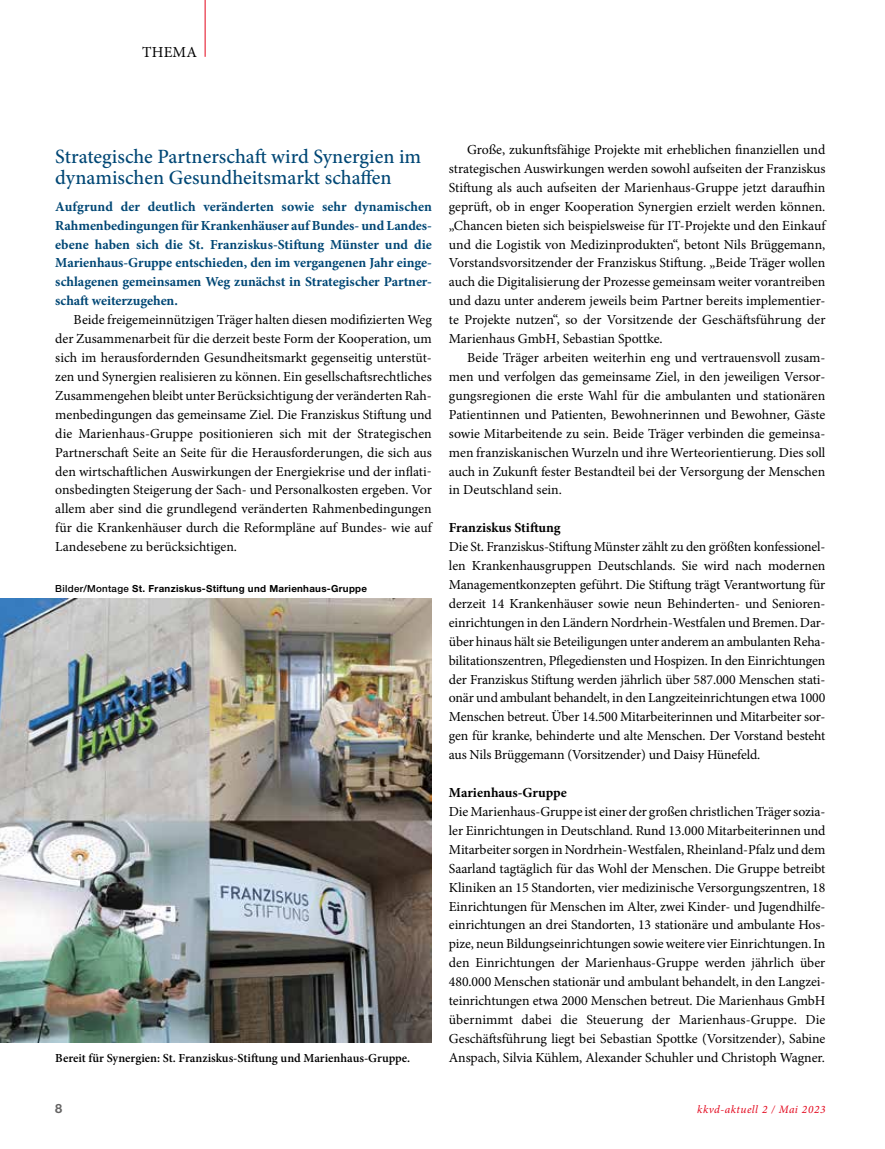
<style>
.page{position:relative;width:885px;height:1149px;background:#fff}
.page>*{position:absolute;margin:0;border:0;box-sizing:border-box;transform-origin:0 0}
.t1{font:500 20.25px/21.1px "Minion Pro";color:#004775}
.t2{font:15.3px "Minion Pro";letter-spacing:.01em;color:#000}
.t3{font:13.8px/18.9px "Minion Pro";letter-spacing:-.005em;color:#000;text-align:justify}
.t4{font:700 13.8px/18.9px "Minion Pro";letter-spacing:-.005em;color:#004775;text-align:justify}
.t5{font:700 13.8px "Minion Pro";color:#000}
.t6{font:700 12.75px "Helvetica Neue LT Std";color:#646363}
.t7{font:600 12.3px "Minion Pro";color:#000}
.t8{font:italic 11.25px "Minion Pro";letter-spacing:.04em;color:#e3051b}
.t9{font:700 9.75px "Helvetica Neue LT Std";letter-spacing:.03em;color:#000}
.s1{font-weight:500}
</style>
<div class="page">
<hr style="left:205px;top:0;width:1px;height:57px;background:#e3051b">
<img style="left:0;top:598px;width:432px;height:444px">
<p class="t2" style="left:142px;top:42px;width:56px">THEMA</p>
<h1 class="t1" style="left:55px;top:146px;width:367px">Strategische Partnerschaft wird Synergien im dynamischen Gesundheitsmarkt schaffen</h1>
<p class="t4" style="left:55px;top:196px;width:378px">Aufgrund der deutlich veränderten sowie sehr dynamischen Rahmenbedingungen für Krankenhäuser auf Bundes- und Landes&shy;ebene haben sich die St. Franziskus-Stiftung Münster und die Marienhaus-Gruppe entschieden, den im vergangenen Jahr einge&shy;schlagenen gemeinsamen Weg zunächst in Strategischer Partner&shy;schaft weiterzugehen.</p>
<p class="t3" style="left:55px;top:310px;width:378px;text-indent:18px">Beide freigemeinnützigen Träger halten diesen modifizierten Weg der Zusammenarbeit für die derzeit beste Form der Kooperation, um sich im herausfordernden Gesundheitsmarkt gegenseitig unterstüt&shy;zen und Synergien realisieren zu können. Ein gesellschaftsrechtliches Zusammengehen bleibt unter Berücksichtigung der veränderten Rah&shy;menbedingungen das gemeinsame Ziel. Die Franziskus Stiftung und die Marienhaus-Gruppe positionieren sich mit der Strategischen Partnerschaft Seite an Seite für die Herausforderungen, die sich aus den wirtschaftlichen Auswirkungen der Energiekrise und der inflati&shy;onsbedingten Steigerung der Sach- und Personalkosten ergeben. Vor allem aber sind die grundlegend veränderten Rahmenbedingungen für die Krankenhäuser durch die Reformpläne auf Bundes- wie auf Landesebene zu berücksichtigen.</p>
<p class="t9" style="left:55px;top:582px;width:313px"><span class="s1">Bilder/Montage</span> St. Franziskus-Stiftung und Marienhaus-Gruppe</p>
<p class="t7" style="left:55px;top:1048px;width:356px">Bereit für Synergien: St. Franziskus-Stiftung und Marienhaus-Gruppe.</p>
<p class="t6" style="left:55px;top:1100px;width:9px">8</p>
<p class="t3" style="left:449px;top:140px;width:378px;text-indent:18px">Große, zukunftsfähige Projekte mit erheblichen finanziellen und strategischen Auswirkungen werden sowohl aufseiten der Franziskus Stiftung als auch aufseiten der Marienhaus-Gruppe jetzt daraufhin geprüft, ob in enger Kooperation Synergien erzielt werden können. „Chancen bieten sich beispielsweise für IT-Projekte und den Einkauf und die Logistik von Medizinprodukten“, betont Nils Brüggemann, Vorstandsvorsitzender der Franziskus Stiftung. „Beide Träger wollen auch die Digitalisierung der Prozesse gemeinsam weiter vorantreiben und dazu unter anderem jeweils beim Partner bereits implementier&shy;te Projekte nutzen“, so der Vorsitzende der Geschäftsführung der Marienhaus GmbH, Sebastian Spottke.</p>
<p class="t3" style="left:449px;top:348px;width:378px;text-indent:18px">Beide Träger arbeiten weiterhin eng und vertrauensvoll zusam&shy;men und verfolgen das gemeinsame Ziel, in den jeweiligen Versor&shy;gungsregionen die erste Wahl für die ambulanten und stationären Patientinnen und Patienten, Bewohnerinnen und Bewohner, Gäste sowie Mitarbeitende zu sein. Beide Träger verbinden die gemeinsa&shy;men franziskanischen Wurzeln und ihre Werteorientierung. Dies soll auch in Zukunft fester Bestandteil bei der Versorgung der Menschen in Deutschland sein.</p>
<p class="t5" style="left:449px;top:518px;width:113px">Franziskus Stiftung</p>
<p class="t3" style="left:449px;top:537px;width:378px">Die St. Franziskus-Stiftung Münster zählt zu den größten konfessionel&shy;len Krankenhausgruppen Deutschlands. Sie wird nach modernen Managementkonzepten geführt. Die Stiftung trägt Verantwortung für derzeit 14 Krankenhäuser sowie neun Behinderten- und Senioren&shy;einrichtungen in den Ländern Nordrhein-Westfalen und Bremen. Dar&shy;über hinaus hält sie Beteiligungen unter anderem an ambulanten Reha&shy;bilitationszentren, Pflegediensten und Hospizen. In den Einrichtungen der Franziskus Stiftung werden jährlich über 587.000 Menschen stati&shy;onär und ambulant behandelt, in den Langzeiteinrichtungen etwa 1000<br>Menschen betreut. Über 14.500 Mitarbeiterinnen und Mitarbeiter sor&shy;gen für kranke, behinderte und alte Menschen. Der Vorstand besteht aus Nils Brüggemann (Vorsitzender) und Daisy Hünefeld.</p>
<p class="t5" style="left:449px;top:782px;width:120px">Marienhaus-Gruppe</p>
<p class="t3" style="left:449px;top:802px;width:378px">Die Marienhaus-Gruppe ist einer der großen christlichen Träger sozia&shy;ler Einrichtungen in Deutschland. Rund 13.000 Mitarbeiterinnen und Mitarbeiter sorgen in Nordrhein-Westfalen, Rheinland-Pfalz und dem Saarland tagtäglich für das Wohl der Menschen. Die Gruppe betreibt Kliniken an 15 Standorten, vier medizinische Versorgungszentren, 18<br>Einrichtungen für Menschen im Alter, zwei Kinder- und Jugendhilfe&shy;einrichtungen an drei Standorten, 13 stationäre und ambulante Hos&shy;pize, neun Bildungseinrichtungen sowie weitere vier Einrichtungen. In den Einrichtungen der Marienhaus-Gruppe werden jährlich über 480.000 Menschen stationär und ambulant behandelt, in den Langzei&shy;teinrichtungen etwa 2000 Menschen betreut. Die Marienhaus GmbH übernimmt dabei die Steuerung der Marienhaus-Gruppe. Die Geschäftsführung liegt bei Sebastian Spottke (Vorsitzender), Sabine Anspach, Silvia Kühlem, Alexander Schuhler und Christoph Wagner.</p>
<p class="t8" style="left:697px;top:1101px;width:130px">kkvd-aktuell 2 / Mai 2023</p>
</div>
